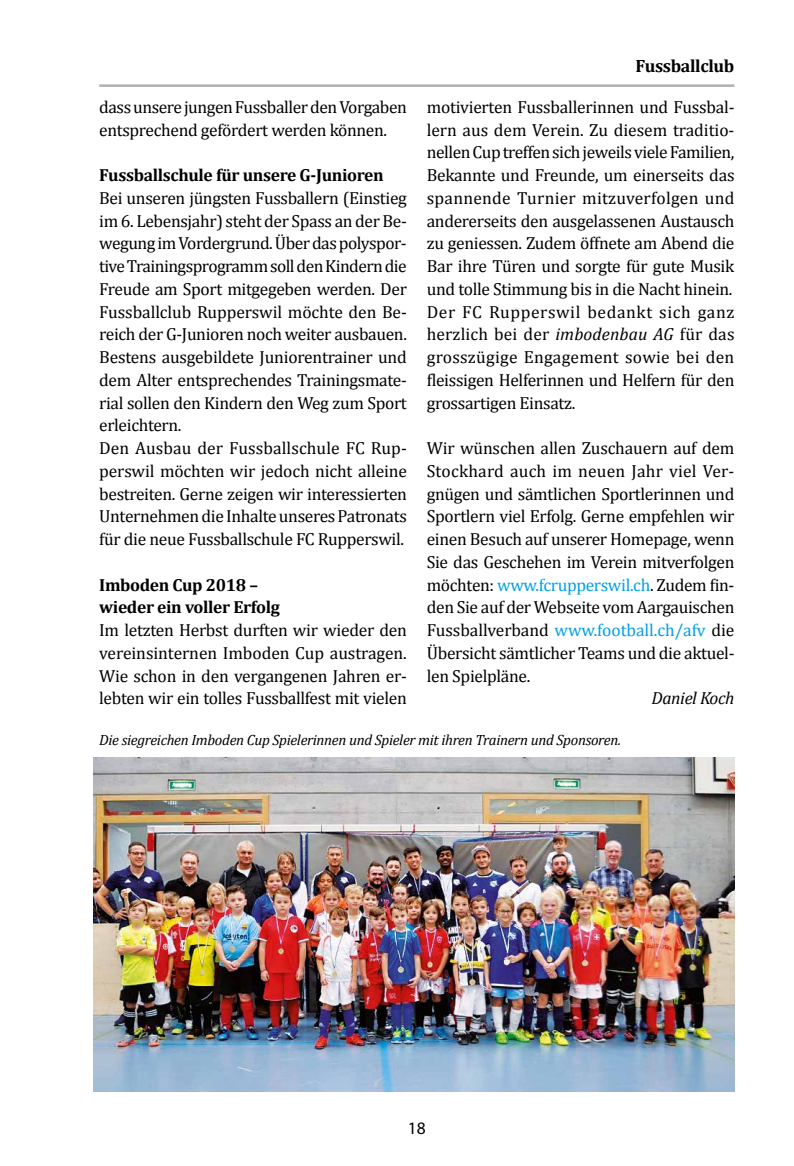
<style>
.page{position:relative;width:794px;height:1166px;background:#fff}
.page>*{position:absolute;margin:0;border:0;box-sizing:border-box;transform-origin:0 0}
.t1{font:700 17.85px "Cambria";letter-spacing:-.02em;color:#000}
.t2{font:17.5px/22.8px "Cambria";letter-spacing:-.02em;color:#000;text-align:justify}
.t3{font:700 17.5px/22.8px "Cambria";letter-spacing:-.02em;color:#000}
.t4{font:italic 17.5px "Cambria";letter-spacing:-.02em;color:#000}
.t5{font:17.5px "Myriad Pro";color:#000}
.t6{font:italic 14.88px "Cambria";letter-spacing:-.02em;color:#000}
.s1{font-style:italic}
.s2{color:#009fe3}
</style>
<div class="page">
<hr style="left:99px;top:84px;width:635px;height:3px;background:#000">
<img style="left:94px;top:757px;width:640px;height:334px">
<p class="t1" style="left:635px;top:53px;width:100px">Fussballclub</p>
<p class="t2" style="left:427px;top:95px;width:309px">motivierten Fussballerinnen und Fussbal&shy;lern aus dem Verein. Zu diesem traditio&shy;nellen Cup treffen sich jeweils viele Familien, Bekannte und Freunde, um einerseits das spannende Turnier mitzuverfolgen und andererseits den ausgelassenen Austausch zu geniessen. Zudem öffnete am Abend die Bar ihre Türen und sorgte für gute Musik und tolle Stimmung bis in die Nacht hinein.<br>Der FC Rupperswil bedankt sich ganz herzlich bei der <span class="s1">imbodenbau AG</span> für das grosszügige Engagement sowie bei den fleissigen Helferinnen und Helfern für den grossartigen Einsatz.</p>
<p class="t2" style="left:427px;top:437px;width:309px">Wir wünschen allen Zuschauern auf dem Stockhard auch im neuen Jahr viel Ver&shy;gnügen und sämtlichen Sportlerinnen und Sportlern viel Erfolg. Gerne empfehlen wir einen Besuch auf unserer Homepage, wenn Sie das Geschehen im Verein mitverfolgen möchten: <span class="s2">www.fcrupperswil.ch</span>. Zudem fin&shy;den Sie auf der Webseite vom Aargauischen Fussballverband <span class="s2">www.football.ch/afv</span> die Übersicht sämtlicher Teams und die aktuel&shy;len Spielpläne.</p>
<p class="t4" style="left:651px;top:686px;width:84px">Daniel Koch</p>
<p class="t6" style="left:99px;top:729px;width:523px">Die siegreichen Imboden Cup Spielerinnen und Spieler mit ihren Trainern und Sponsoren.</p>
<p class="t2" style="left:99px;top:95px;width:309px">dass unsere jungen Fussballer den Vorgaben entsprechend gefördert werden können.</p>
<p class="t3" style="left:99px;top:163px;width:286px">Fussballschule für unsere G-Junioren</p>
<p class="t2" style="left:99px;top:186px;width:309px;text-align:left">Bei unseren jüngsten Fussballern (Einstieg im 6. Lebensjahr) steht der Spass an der Be&shy;wegung im Vordergrund. Über das polyspor&shy;tive Trainingsprogramm soll den Kindern die Freude am Sport mitgegeben werden. Der Fussballclub Rupperswil möchte den Be&shy;reich der G-Junioren noch weiter ausbauen.<br>Bestens ausgebildete Juniorentrainer und dem Alter entsprechendes Trainingsmate&shy;rial sollen den Kindern den Weg zum Sport erleichtern.<br>Den Ausbau der Fussballschule FC Rup&shy;perswil möchten wir jedoch nicht alleine bestreiten. Gerne zeigen wir interessierten Unternehmen die Inhalte unseres Patronats für die neue Fussballschule FC Rupperswil.</p>
<p class="t3" style="left:99px;top:573px;width:182px">Imboden Cup 2018 – wieder ein voller Erfolg</p>
<p class="t2" style="left:99px;top:619px;width:309px">Im letzten Herbst durften wir wieder den vereinsinternen Imboden Cup austragen.<br>Wie schon in den vergangenen Jahren er&shy;lebten wir ein tolles Fussballfest mit vielen</p>
<p class="t5" style="left:408px;top:1117px;width:19px">18</p>
</div>
